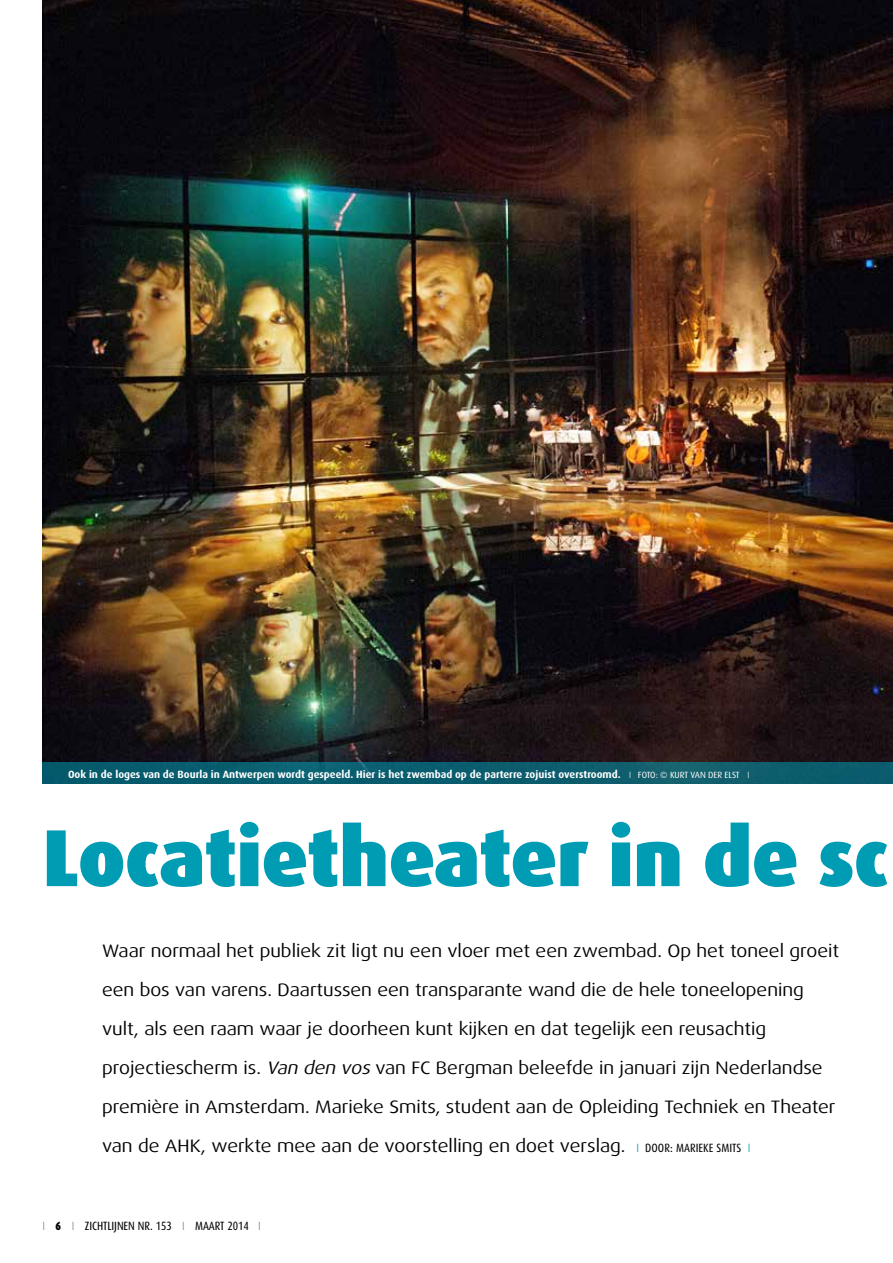
<style>
.page{position:relative;width:893px;height:1263px;background:#fff}
.page>*{position:absolute;margin:0;border:0;box-sizing:border-box;transform-origin:0 0}
.t1{font:900 81px "Dax";letter-spacing:-.01em;color:#009cb4}
.t2{font:18px/39px "Dax Wide";color:#000}
.t3{font:12px "Dax Condensed";letter-spacing:-.005em;color:#000}
.t4{font:700 10.5px "Dax";color:#fff}
.s1{font-family:"Dax Condensed";font-weight:300;font-size:9px}
.s2{font-weight:400;font-size:9px}
.s3{font-style:italic}
.s4{font-family:"Dax Condensed";font-weight:300;font-size:12px;color:#009cb4}
.s5{font-family:"Dax Condensed";font-size:12px}
.s6{font-weight:300;color:#878787}
.s7{font-weight:900}
</style>
<div class="page">
<img style="left:43px;top:0;width:850px;height:763px">
<div style="left:43px;top:763px;width:850px;height:21px;background:#0b5d6e"></div>
<p class="t4" style="left:68px;top:768px;width:683px">Ook in de loges van de Bourla in Antwerpen wordt gespeeld. Hier is het zwembad op de parterre zojuist overstroomd. <span class="s1">I</span> <span class="s2">FOTO: © KURT VAN DER ELST</span> <span class="s1">I</span></p>
<h1 class="t1" style="left:43px;top:811px;width:847px">Locatietheater in de sc</h1>
<p class="t2" style="left:102px;top:931px;width:739px">Waar normaal het publiek zit ligt nu een vloer met een zwembad. Op het toneel groeit een bos van varens. Daartussen een transparante wand die de hele toneelopening vult, als een raam waar je doorheen kunt kijken en dat tegelijk een reusachtig projectiescherm is. <span class="s3">Van den vos</span> van FC Bergman beleefde in januari zijn Nederlandse première in Amsterdam. Marieke Smits, student aan de Opleiding Techniek en Theater van de AHK, werkte mee aan de voorstelling en doet verslag. <span class="s4">I</span> <span class="s5">DOOR: MARIEKE SMITS</span> <span class="s4">I</span></p>
<p class="t3" style="left:43px;top:1219px;width:220px"><span class="s6">I</span> <span class="s7">6</span> <span class="s6">I</span> ZICHTLIJNEN NR. 153 <span class="s6">I</span> MAART 2014 <span class="s6">I</span></p>
</div>
